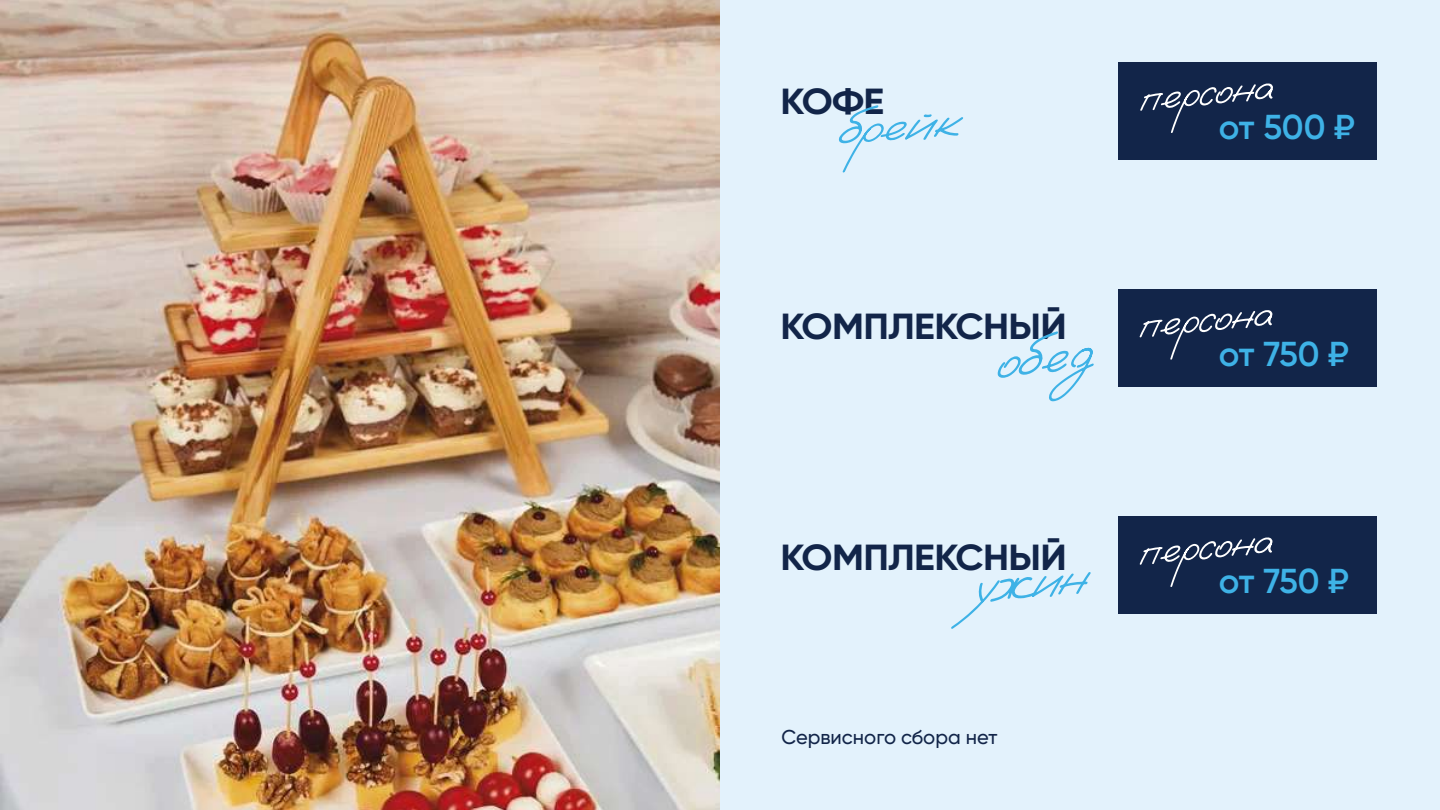
<style>
.page{position:relative;width:1440px;height:810px;background:#fff}
.page>*{position:absolute;margin:0;border:0;box-sizing:border-box;transform-origin:0 0}
.t1{font:italic 96.45px "Vasek";color:#3eb2e6;scale:1.06 1}
.t2{font:italic 76.2px "Vasek";color:#fff;scale:1.04 1}
.t3{font:700 36.22px "Gilroy";letter-spacing:-.015em;color:#122549;scale:1.08 1}
.t4{font:600 34.58px "Gilroy";letter-spacing:-.02em;color:#3eb2e6}
.t5{font:500 20.02px "Gilroy";color:#122549}
</style>
<div class="page">
<div style="left:720px;top:0;width:720px;height:810px;background:#e3f2fc"></div>
<svg style="left:839px;top:105px;width:124px;height:68px"></svg>
<div style="left:1118px;top:62px;width:259px;height:98px;background:#122549"></div>
<img style="left:0;top:0;width:720px;height:810px">
<div style="left:1118px;top:289px;width:259px;height:98px;background:#122549"></div>
<svg style="left:998px;top:331px;width:96px;height:70px"></svg>
<div style="left:1118px;top:516px;width:259px;height:98px;background:#122549"></div>
<p class="t3" style="left:781px;top:79px;width:98px">КОФЕ</p>
<p class="t3" style="left:781px;top:304px;width:267px">КОМПЛЕКСНЫЙ</p>
<h2 class="t2" style="left:1132px;top:59px;width:130px;rotate:-5deg">персона</h2>
<p class="t4" style="left:1219px;top:106px;width:137px">от 500 ₽</p>
<h2 class="t2" style="left:1131px;top:286px;width:130px;rotate:-5deg">персона</h2>
<p class="t4" style="left:1219px;top:333px;width:131px">от 750 ₽</p>
<p class="t3" style="left:780px;top:535px;width:267px">КОМПЛЕКСНЫЙ</p>
<h1 class="t1" style="left:961px;top:538px;width:109px;rotate:-5deg">ужин</h1>
<p class="t5" style="left:781px;top:725px;width:217px">Сервисного сбора нет</p>
<h2 class="t2" style="left:1131px;top:513px;width:130px;rotate:-5deg">персона</h2>
<p class="t4" style="left:1219px;top:560px;width:131px">от 750 ₽</p>
</div>
